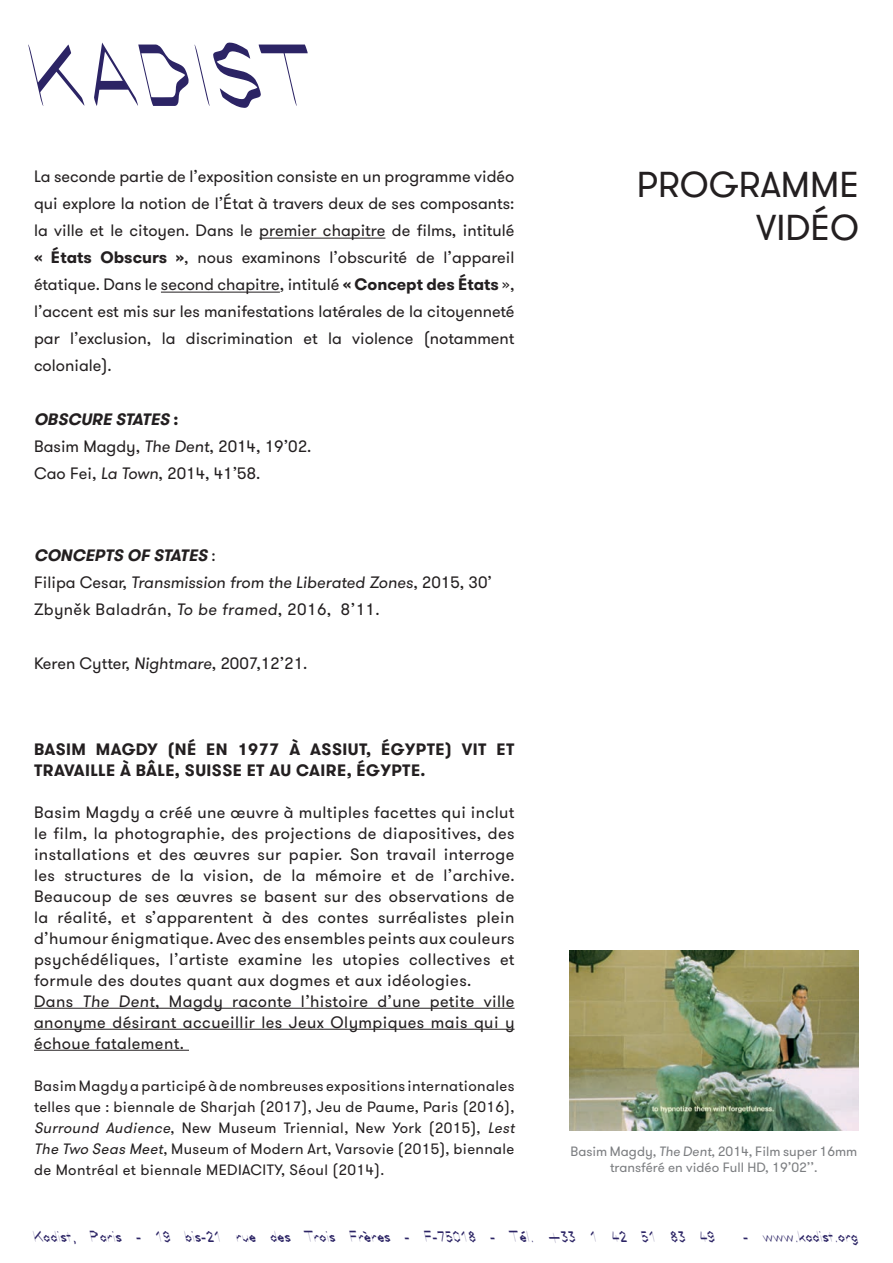
<style>
.page{position:relative;width:893px;height:1263px;background:#fff}
.page>*{position:absolute;margin:0;border:0;box-sizing:border-box;transform-origin:0 0}
.t1{font:90px "mtdbt 2 f 4 d";color:#2c2465}
.t2{font:36px/43.2px "GT Walsheim";color:#231f20;text-align:right}
.t3{font:16.5px/21px "GT Walsheim";letter-spacing:.025em;color:#231f20}
.t4{font:16.5px/27px "GT Walsheim";color:#231f20}
.t5{font:16.5px "mtdbt 2 f 4 d";color:#2c2465}
.t6{font:700 16.5px/21px "GT Walsheim";letter-spacing:.025em;color:#231f20}
.t7{font:15px/21px "GT Walsheim";letter-spacing:.025em;color:#231f20}
.t8{font:13.5px/16.2px "GT Walsheim";color:#7c7e81;text-align:center}
.s1{font-weight:700}
.s2{font-weight:700;font-style:italic}
.s3{font-style:italic}
</style>
<div class="page">
<hr style="left:259px;top:238px;width:126px;height:1px;background:#231f20">
<hr style="left:161px;top:292px;width:119px;height:1px;background:#231f20">
<hr style="left:34px;top:1008px;width:480px;height:1px;background:#231f20">
<hr style="left:34px;top:1029px;width:480px;height:1px;background:#231f20">
<hr style="left:34px;top:1050px;width:155px;height:1px;background:#231f20">
<img style="left:570px;top:950px;width:288px;height:181px">
<h1 class="t1" style="left:34px;top:21px;width:291px">KADIST</h1>
<p class="t3" style="left:34px;top:164px;width:482px;line-height:27px;text-align:justify">La seconde partie de l’exposition consiste en un programme vidéo qui explore la notion de l’État à travers deux de ses composants: la ville et le citoyen. Dans le premier chapitre de films, intitulé <span class="s1">« États Obscurs »</span>, nous examinons l’obscurité de l’appareil étatique. Dans le second chapitre, intitulé <span class="s1">« Concept des États</span> », l’accent est mis sur les manifestations latérales de la citoyenneté par l’exclusion, la discrimination et la violence (notamment coloniale).</p>
<p class="t4" style="left:34px;top:407px;width:279px"><span class="s2">OBSCURE STATES</span> <span class="s1">:<br></span>Basim Magdy, <span class="s3">The Dent</span>, 2014, 19’02.<br>Cao Fei, <span class="s3">La Town</span>, 2014, 41’58.</p>
<p class="t3" style="left:34px;top:542px;width:459px;line-height:27px"><span class="s2">CONCEPTS OF STATES</span> :<br>Filipa Cesar, <span class="s3">Transmission from the Liberated Zones</span>, 2015, 30’<br>Zbyněk Baladrán, <span class="s3">To be framed</span>, 2016, 8’11.</p>
<p class="t4" style="left:34px;top:650px;width:275px">Keren Cytter, <span class="s3">Nightmare</span>, 2007,12’21.</p>
<p class="t6" style="left:34px;top:738px;width:482px">BASIM MAGDY (NÉ EN 1977 À ASSIUT, ÉGYPTE) VIT ET<br>TRAVAILLE À BÂLE, SUISSE ET AU CAIRE, ÉGYPTE.</p>
<p class="t3" style="left:34px;top:802px;width:482px">Basim Magdy a créé une œuvre à multiples facettes qui inclut le film, la photographie, des projections de diapositives, des installations et des œuvres sur papier. Son travail interroge les structures de la vision, de la mémoire et de l’archive.<br>Beaucoup de ses œuvres se basent sur des observations de la réalité, et s’apparentent à des contes surréalistes plein d’humour énigmatique. Avec des ensembles peints aux couleurs psychédéliques, l’artiste examine les utopies collectives et formule des doutes quant aux dogmes et aux idéologies.<br>Dans <span class="s3">The Dent</span>, Magdy raconte l’histoire d’une petite ville anonyme désirant accueillir les Jeux Olympiques mais qui y échoue fatalement.</p>
<p class="t7" style="left:34px;top:1075px;width:485px">Basim Magdy a participé à de nombreuses expositions internationales telles que : biennale de Sharjah (2017), Jeu de Paume, Paris (2016), <span class="s3">Surround Audience</span>, New Museum Triennial, New York (2015), <span class="s3">Lest The Two Seas Meet</span>, Museum of Modern Art, Varsovie (2015), biennale de Montréal et biennale MEDIACITY, Séoul (2014).</p>
<h2 class="t2" style="left:637px;top:164px;width:224px">PROGRAMME<br>VIDÉO</h2>
<p class="t8" style="left:570px;top:1144px;width:289px">Basim Magdy, <span class="s3">The Dent</span>, 2014, Film super 16mm transféré en vidéo Full HD, 19’02’’.</p>
<p class="t5" style="left:34px;top:1227px;width:684px">Kadist, Paris - 19 bis-21 rue des Trois Frères - F-75018 - Tél. +33 1 42 51 83 49</p>
<p class="t5" style="left:744px;top:1227px;width:116px">- www.kadist.org</p>
</div>
